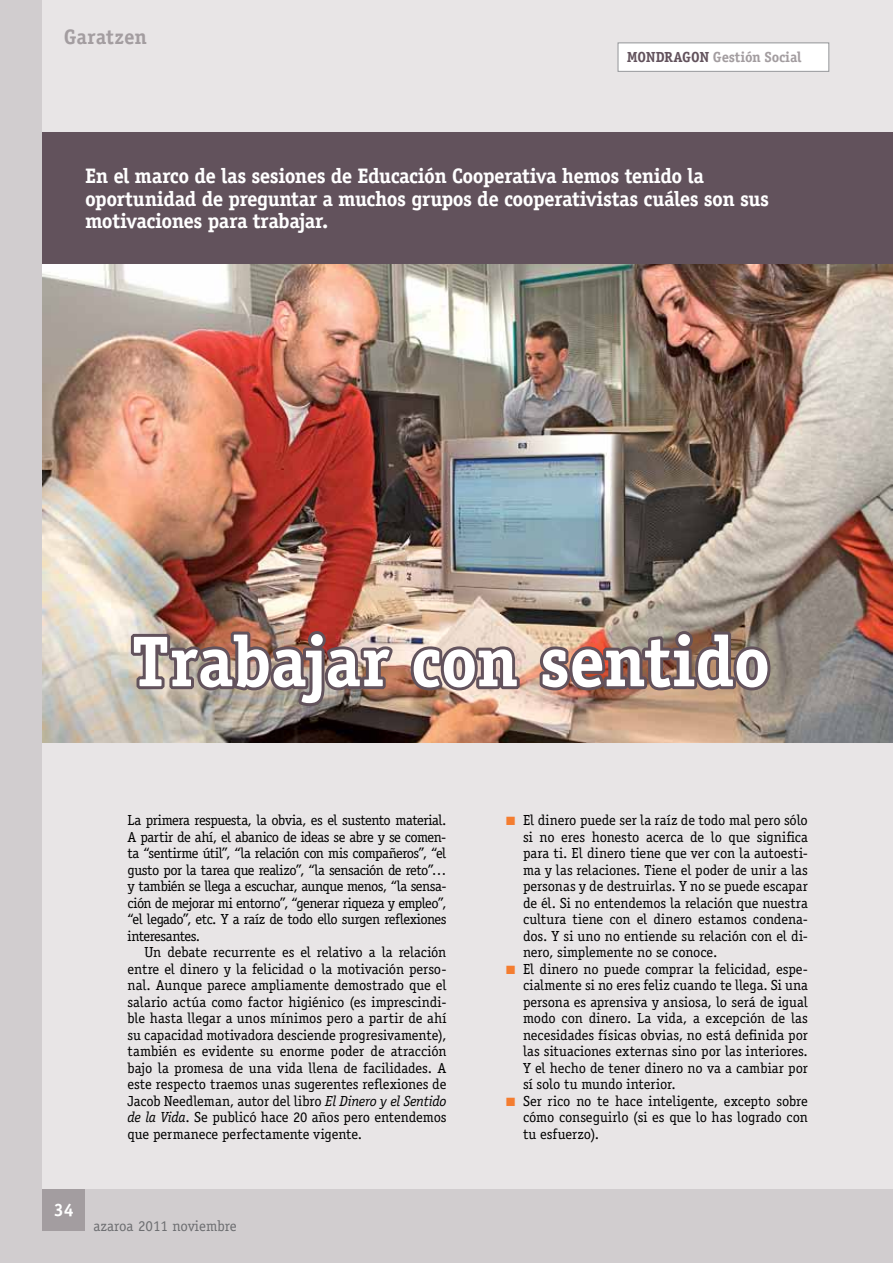
<style>
.page{position:relative;width:893px;height:1263px;background:#d1cdcf}
.page>*{position:absolute;margin:0;border:0;box-sizing:border-box;transform-origin:0 0}
.t1{font:700 72px "Officina Serif Std";letter-spacing:-.01em;color:#fff}
.t2{font:700 21px/22.5px "Officina Serif Std";letter-spacing:-.025em;color:#fff}
.t3{font:700 21px "Officina Serif Std";color:#a39da0}
.t4{font:700 18px "Officina Serif Std";color:#fff}
.t5{font:15px "Officina Serif Std";color:#6d6e71}
.t6{font:14.7px/16.5px "Officina Serif Std";letter-spacing:-.01em;color:#000;text-align:justify}
.t7{font:700 14.7px "Officina Serif Std";letter-spacing:-.01em;color:#a39da0}
.t8{font:700 14.7px "Officina Serif Std";color:#62525c}
.s1{font-style:italic}
.s2{color:#f47d30}
</style>
<div class="page">
<div style="left:43px;top:1188px;width:42px;height:43px;background:#a39da0"></div>
<div style="left:43px;top:0;width:850px;height:1188px;background:#e8e5e6"></div>
<div style="left:618px;top:43px;width:211px;height:28px;background:#fff"></div>
<div style="left:618px;top:43px;width:211px;height:29px;border:1px solid #939598"></div>
<div style="left:43px;top:132px;width:850px;height:132px;background:#62525c"></div>
<img style="left:43px;top:264px;width:850px;height:478px">
<img style="left:128px;top:618px;width:268px;height:125px">
<svg style="left:408px;top:643px;width:115px;height:50px;background:#9c8886"></svg>
<img style="left:537px;top:600px;width:236px;height:135px">
<h2 class="t3" style="left:64px;top:24px;width:85px">Garatzen</h2>
<p class="t8" style="left:627px;top:48px;width:21px">Mondragon</p>
<p class="t7" style="left:713px;top:48px;width:90px">Gestión Social</p>
<h2 class="t2" style="left:85px;top:164px;width:685px">En el marco de las sesiones de Educación Cooperativa hemos tenido la oportunidad de preguntar a muchos grupos de cooperativistas cuáles son sus motivaciones para trabajar.</h2>
<h1 class="t1" style="left:132px;top:617px;width:640px">Trabajar con sentido</h1>
<p class="t6" style="left:128px;top:812px;width:320px">La primera respuesta, la obvia, es el sustento material.<br>A partir de ahí, el abanico de ideas se abre y se comen&shy;ta “sentirme útil”, “la relación con mis compañeros”, “el gusto por la tarea que realizo”, “la sensación de reto”… y también se llega a escuchar, aunque menos, “la sensa&shy;ción de mejorar mi entorno”, “generar riqueza y empleo”, “el legado”, etc. Y a raíz de todo ello surgen reflexiones interesantes.</p>
<p class="t6" style="left:128px;top:944px;width:320px;text-indent:17px">Un debate recurrente es el relativo a la relación entre el dinero y la felicidad o la motivación perso&shy;nal. Aunque parece ampliamente demostrado que el salario actúa como factor higiénico (es imprescindi&shy;ble hasta llegar a unos mínimos pero a partir de ahí su capacidad motivadora desciende progresivamente), también es evidente su enorme poder de atracción bajo la promesa de una vida llena de facilidades. A este respecto traemos unas sugerentes reflexiones de Jacob Needleman, autor del libro <span class="s1">El Dinero y el Sentido de la Vida</span>. Se publicó hace 20 años pero entendemos que permanece perfectamente vigente.</p>
<p class="t4" style="left:54px;top:1198px;width:22px">34</p>
<p class="t5" style="left:94px;top:1217px;width:145px">azaroa 2011 noviembre</p>
<p class="t6" style="left:523px;top:812px;width:286px;text-indent:-17px"><span class="s2">■</span> El dinero puede ser la raíz de todo mal pero sólo si no eres honesto acerca de lo que significa para ti. El dinero tiene que ver con la autoesti&shy;ma y las relaciones. Tiene el poder de unir a las personas y de destruirlas. Y no se puede escapar de él. Si no entendemos la relación que nuestra cultura tiene con el dinero estamos condena&shy;dos. Y si uno no entiende su relación con el di&shy;nero, simplemente no se conoce.</p>
<p class="t6" style="left:523px;top:960px;width:286px;text-indent:-17px"><span class="s2">■</span> El dinero no puede comprar la felicidad, espe&shy;cialmente si no eres feliz cuando te llega. Si una persona es aprensiva y ansiosa, lo será de igual modo con dinero. La vida, a excepción de las necesidades físicas obvias, no está definida por las situaciones externas sino por las interiores.<br>Y el hecho de tener dinero no va a cambiar por sí solo tu mundo interior.</p>
<p class="t6" style="left:523px;top:1092px;width:286px;text-indent:-17px"><span class="s2">■</span> Ser rico no te hace inteligente, excepto sobre cómo conseguirlo (si es que lo has logrado con tu esfuerzo).</p>
</div>
